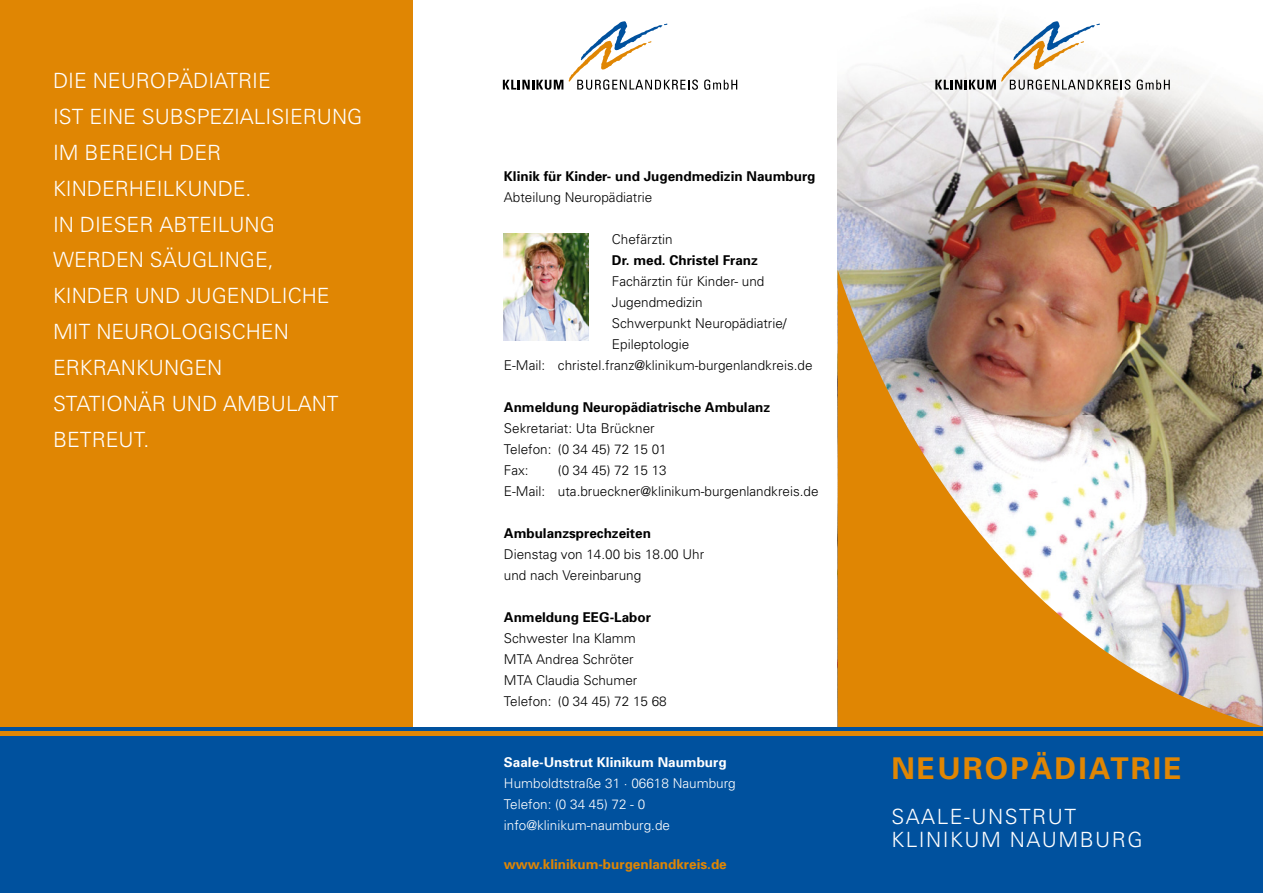
<style>
.page{position:relative;width:1263px;height:893px;background:#fff}
.page>*{position:absolute;margin:0;border:0;box-sizing:border-box;transform-origin:0 0}
.t1{font:700 30px "Univers";letter-spacing:.07em;color:#e08603}
.t2{font:300 21px/36px "Univers";color:#fff}
.t3{font:300 21px/22.5px "Univers";letter-spacing:.07em;color:#fff}
.t4{font:300 13.5px/21px "Univers";color:#000}
.t5{font:700 13.5px "Univers";color:#000}
.t6{font:300 13.5px/21px "Univers";color:#fff}
.t7{font:700 13.5px "Univers";color:#e08603}
.t8{font:700 13.5px "Univers";color:#fff}
</style>
<div class="page">
<img style="left:838px;top:20px;width:425px;height:250px">
<img style="left:838px;top:270px;width:425px;height:457px">
<div style="left:0;top:0;width:412px;height:727px;background:#e08603"></div>
<div style="left:0;top:736px;width:1263px;height:157px;background:#00519e"></div>
<hr style="left:0;top:727px;width:1263px;height:4px;background:#00519e">
<div style="left:0;top:731px;width:1263px;height:5px;background:#e08603"></div>
<svg style="left:704px;top:80px;width:33px;height:10px"></svg>
<svg style="left:503px;top:21px;width:195px;height:69px"></svg>
<svg style="left:1137px;top:80px;width:33px;height:10px"></svg>
<svg style="left:935px;top:21px;width:195px;height:69px"></svg>
<img style="left:504px;top:234px;width:85px;height:106px">
<h2 class="t2" style="left:53px;top:62px;width:311px">DIE NEUROPÄDIATRIE<br>IST EINE SUBSPEZIALISIERUNG<br>IM BEREICH DER<br>KINDERHEILKUNDE.<br>IN DIESER ABTEILUNG<br>WERDEN SÄUGLINGE,<br>KINDER UND JUGENDLICHE<br>MIT NEUROLOGISCHEN<br>ERKRANKUNGEN<br>STATIONÄR UND AMBULANT<br>BETREUT.</h2>
<p class="t5" style="left:504px;top:168px;width:313px">Klinik für Kinder- und Jugendmedizin Naumburg</p>
<p class="t4" style="left:504px;top:187px;width:150px">Abteilung Neuropädiatrie</p>
<p class="t4" style="left:612px;top:229px;width:62px">Chefärztin</p>
<p class="t5" style="left:612px;top:252px;width:148px">Dr. med. Christel Franz</p>
<p class="t4" style="left:612px;top:271px;width:154px">Fachärztin für Kinder- und</p>
<p class="t4" style="left:612px;top:292px;width:92px">Jugendmedizin</p>
<p class="t4" style="left:612px;top:313px;width:176px">Schwerpunkt Neuropädiatrie/</p>
<p class="t4" style="left:612px;top:334px;width:79px">Epileptologie</p>
<p class="t4" style="left:504px;top:355px;width:310px">E-Mail: christel.franz@klinikum-burgenlandkreis.de</p>
<p class="t5" style="left:504px;top:399px;width:268px">Anmeldung Neuropädiatrische Ambulanz</p>
<p class="t4" style="left:504px;top:418px;width:164px">Sekretariat: Uta Brückner<br>Telefon: (0 34 45) 72 15 01<br>Fax:</p>
<p class="t4" style="left:504px;top:460px;width:316px;text-indent:54px">(0 34 45) 72 15 13<br>E-Mail: uta.brueckner@klinikum-burgenlandkreis.de</p>
<p class="t5" style="left:504px;top:525px;width:149px">Ambulanzsprechzeiten</p>
<p class="t4" style="left:504px;top:544px;width:202px">Dienstag von 14.00 bis 18.00 Uhr und nach Vereinbarung</p>
<p class="t5" style="left:504px;top:609px;width:149px">Anmeldung EEG-Labor</p>
<p class="t4" style="left:504px;top:628px;width:164px">Schwester Ina Klamm<br>MTA Andrea Schröter<br>MTA Claudia Schumer<br>Telefon: (0 34 45) 72 15 68</p>
<p class="t8" style="left:504px;top:754px;width:224px">Saale-Unstrut Klinikum Naumburg</p>
<p class="t6" style="left:504px;top:773px;width:233px">Humboldtstraße 31 · 06618 Naumburg<br>Telefon: (0 34 45) 72 - 0 info@klinikum-naumburg.de</p>
<p class="t7" style="left:504px;top:856px;width:224px">www.klinikum-burgenlandkreis.de</p>
<h1 class="t1" style="left:891px;top:751px;width:292px">NEUROPÄDIATRIE</h1>
<h2 class="t3" style="left:891px;top:806px;width:253px">SAALE-UNSTRUT<br>KLINIKUM NAUMBURG</h2>
</div>
